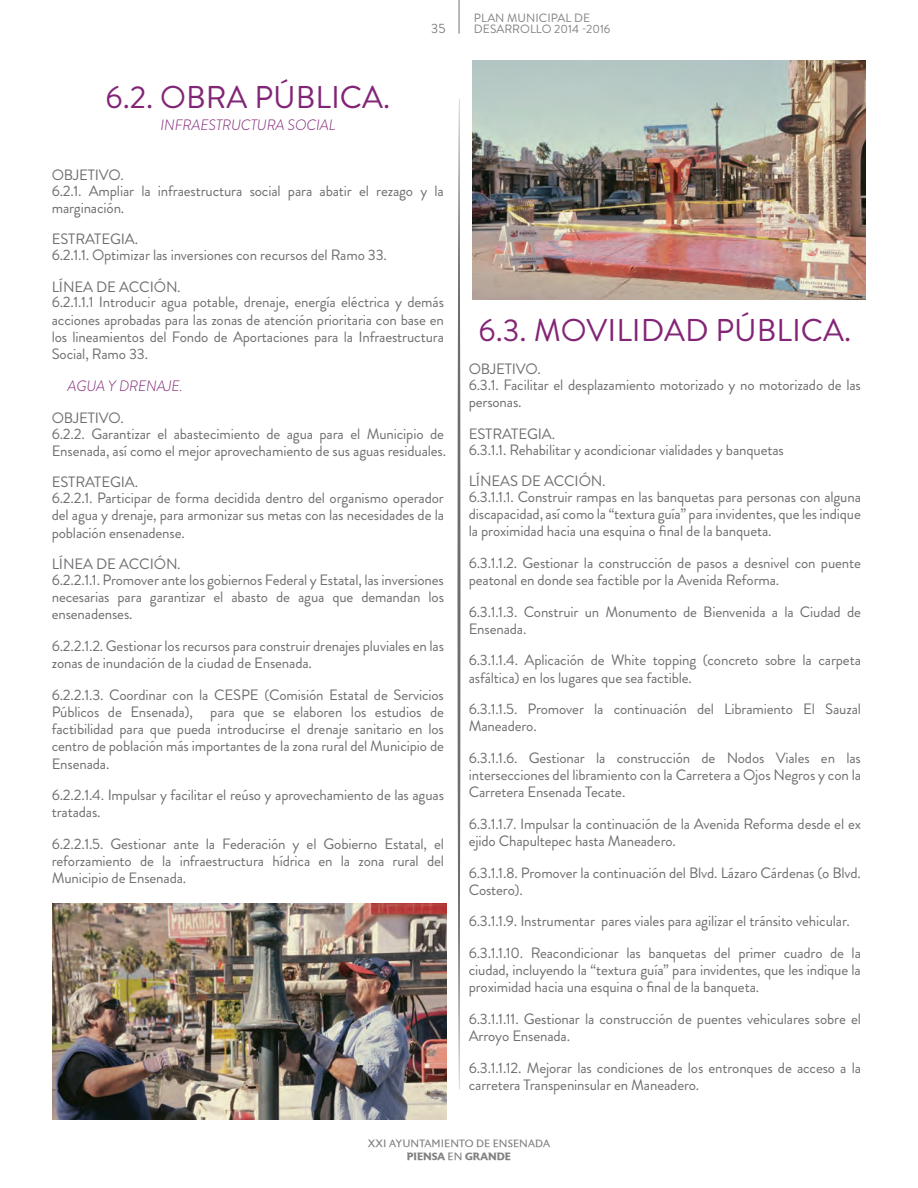
<style>
.page{position:relative;width:918px;height:1188px;background:#fff}
.page>*{position:absolute;margin:0;border:0;box-sizing:border-box;transform-origin:0 0}
.t1{font:31.5px "Brandon Grotesque";color:#832576}
.t2{font:15px/17.2px "Brandon Grotesque";letter-spacing:-.01em;color:#6d6e71}
.t3{font:italic 300 15px/31.5px "Brandon Grotesque";letter-spacing:-.01em;color:#832576}
.t4{font:13.5px "Brandon Grotesque";color:#818182}
.t5{font:12px/11.4px "Brandon Grotesque";color:#818182}
.t6{font:10.5px/12.6px "Astoria Roman";color:#818182;text-align:center}
.s1{font-weight:400;font-style:normal;color:#6d6e71}
.s2{font-family:"Astoria";font-weight:700}
</style>
<div class="page">
<img style="left:52px;top:904px;width:395px;height:216px">
<img style="left:472px;top:60px;width:393px;height:240px">
<svg style="left:458px;top:98px;width:2px;height:992px;background:#858688"></svg>
<hr style="left:458px;top:0;width:2px;height:34px;background:#a3a5a8">
<p class="t1" style="left:106px;top:76px;width:286px">6.2. OBRA PÚBLICA.</p>
<p class="t3" style="left:160px;top:109px;width:176px">INFRAESTRUCTURA SOCIAL</p>
<p class="t4" style="left:431px;top:19px;width:16px">35</p>
<p class="t5" style="left:474px;top:12px;width:138px">PLAN MUNICIPAL DE<br>DESARROLLO 2014 -2016</p>
<p class="t2" style="left:52px;top:167px;width:394px;line-height:15.8px">OBJETIVO.<br>6.2.1. Ampliar la infraestructura social para abatir el rezago y la</p>
<p class="t2" style="left:52px;top:192px;width:88px;line-height:31.5px">marginación.<br>ESTRATEGIA.</p>
<p class="t2" style="left:52px;top:239px;width:337px;line-height:31.5px">6.2.1.1. Optimizar las inversiones con recursos del Ramo 33.<br>LÍNEA DE ACCIÓN.</p>
<p class="t2" style="left:52px;top:294px;width:394px;text-align:justify">6.2.1.1.1 Introducir agua potable, drenaje, energía eléctrica y demás acciones aprobadas para las zonas de atención prioritaria con base en los lineamientos del Fondo de Aportaciones para la Infraestructura Social, Ramo 33.</p>
<p class="t3" style="left:52px;top:370px;width:133px;text-indent:16px">AGUA Y DRENAJE.<br><span class="s1">OBJETIVO.</span></p>
<p class="t2" style="left:52px;top:425px;width:396px">6.2.2. Garantizar el abastecimiento de agua para el Municipio de<br>Ensenada, así como el mejor aprovechamiento de sus aguas residuales.</p>
<p class="t2" style="left:52px;top:474px;width:394px;line-height:15.8px">ESTRATEGIA.<br>6.2.2.1. Participar de forma decidida dentro del organismo operador</p>
<p class="t2" style="left:52px;top:507px;width:394px">del agua y drenaje, para armonizar sus metas con las necesidades de la población ensenadense.</p>
<p class="t2" style="left:52px;top:556px;width:394px;line-height:15.8px">LÍNEA DE ACCIÓN.<br>6.2.2.1.1. Promover ante los gobiernos Federal y Estatal, las inversiones</p>
<p class="t2" style="left:52px;top:588px;width:394px">necesarias para garantizar el abasto de agua que demandan los ensenadenses.</p>
<p class="t2" style="left:52px;top:637px;width:394px">6.2.2.1.2. Gestionar los recursos para construir drenajes pluviales en las zonas de inundación de la ciudad de Ensenada.</p>
<p class="t2" style="left:52px;top:686px;width:394px;text-align:justify">6.2.2.1.3. Coordinar con la CESPE (Comisión Estatal de Servicios Públicos de Ensenada), para que se elaboren los estudios de factibilidad para que pueda introducirse el drenaje sanitario en los centro de población más importantes de la zona rural del Municipio de Ensenada.</p>
<p class="t2" style="left:52px;top:786px;width:394px">6.2.2.1.4. Impulsar y facilitar el reúso y aprovechamiento de las aguas tratadas.</p>
<p class="t2" style="left:52px;top:835px;width:394px;text-align:justify">6.2.2.1.5. Gestionar ante la Federación y el Gobierno Estatal, el reforzamiento de la infraestructura hídrica en la zona rural del Municipio de Ensenada.</p>
<p class="t1" style="left:479px;top:309px;width:374px">6.3. MOVILIDAD PÚBLICA.</p>
<p class="t2" style="left:469px;top:362px;width:394px;line-height:15.8px">OBJETIVO.<br>6.3.1. Facilitar el desplazamiento motorizado y no motorizado de las</p>
<p class="t2" style="left:469px;top:387px;width:88px;line-height:31.5px">personas.<br>ESTRATEGIA.</p>
<p class="t2" style="left:469px;top:434px;width:317px;line-height:31.5px">6.3.1.1. Rehabilitar y acondicionar vialidades y banquetas<br>LÍNEAS DE ACCIÓN.</p>
<p class="t2" style="left:469px;top:488px;width:394px;text-align:justify">6.3.1.1.1. Construir rampas en las banquetas para personas con alguna discapacidad, así como la “textura guía” para invidentes, que les indique la proximidad hacia una esquina o final de la banqueta.</p>
<p class="t2" style="left:469px;top:554px;width:394px">6.3.1.1.2. Gestionar la construcción de pasos a desnivel con puente peatonal en donde sea factible por la Avenida Reforma.</p>
<p class="t2" style="left:469px;top:603px;width:394px">6.3.1.1.3. Construir un Monumento de Bienvenida a la Ciudad de<br>Ensenada.</p>
<p class="t2" style="left:469px;top:652px;width:394px">6.3.1.1.4. Aplicación de White topping (concreto sobre la carpeta asfáltica) en los lugares que sea factible.</p>
<p class="t2" style="left:469px;top:701px;width:394px">6.3.1.1.5. Promover la continuación del Libramiento El Sauzal<br>Maneadero.</p>
<p class="t2" style="left:469px;top:749px;width:394px;text-align:justify">6.3.1.1.6. Gestionar la construcción de Nodos Viales en las intersecciones del libramiento con la Carretera a Ojos Negros y con la Carretera Ensenada Tecate.</p>
<p class="t2" style="left:469px;top:815px;width:394px">6.3.1.1.7. Impulsar la continuación de la Avenida Reforma desde el ex ejido Chapultepec hasta Maneadero.</p>
<p class="t2" style="left:469px;top:864px;width:394px">6.3.1.1.8. Promover la continuación del Blvd. Lázaro Cárdenas (o Blvd.<br>Costero).</p>
<p class="t2" style="left:469px;top:906px;width:394px;line-height:31.5px">6.3.1.1.9. Instrumentar pares viales para agilizar el tránsito vehicular.<br>6.3.1.1.10. Reacondicionar las banquetas del primer cuadro de la</p>
<p class="t2" style="left:469px;top:962px;width:394px">ciudad, incluyendo la “textura guía” para invidentes, que les indique la proximidad hacia una esquina o final de la banqueta.</p>
<p class="t2" style="left:469px;top:1010px;width:394px">6.3.1.1.11. Gestionar la construcción de puentes vehiculares sobre el<br>Arroyo Ensenada.</p>
<p class="t2" style="left:469px;top:1059px;width:394px">6.3.1.1.12. Mejorar las condiciones de los entronques de acceso a la carretera Transpeninsular en Maneadero.</p>
<p class="t6" style="left:368px;top:1138px;width:184px">XXI AYUNTAMIENTO DE ENSENADA<br><span class="s2">PIENSA</span> EN <span class="s2">GRANDE</span></p>
</div>
